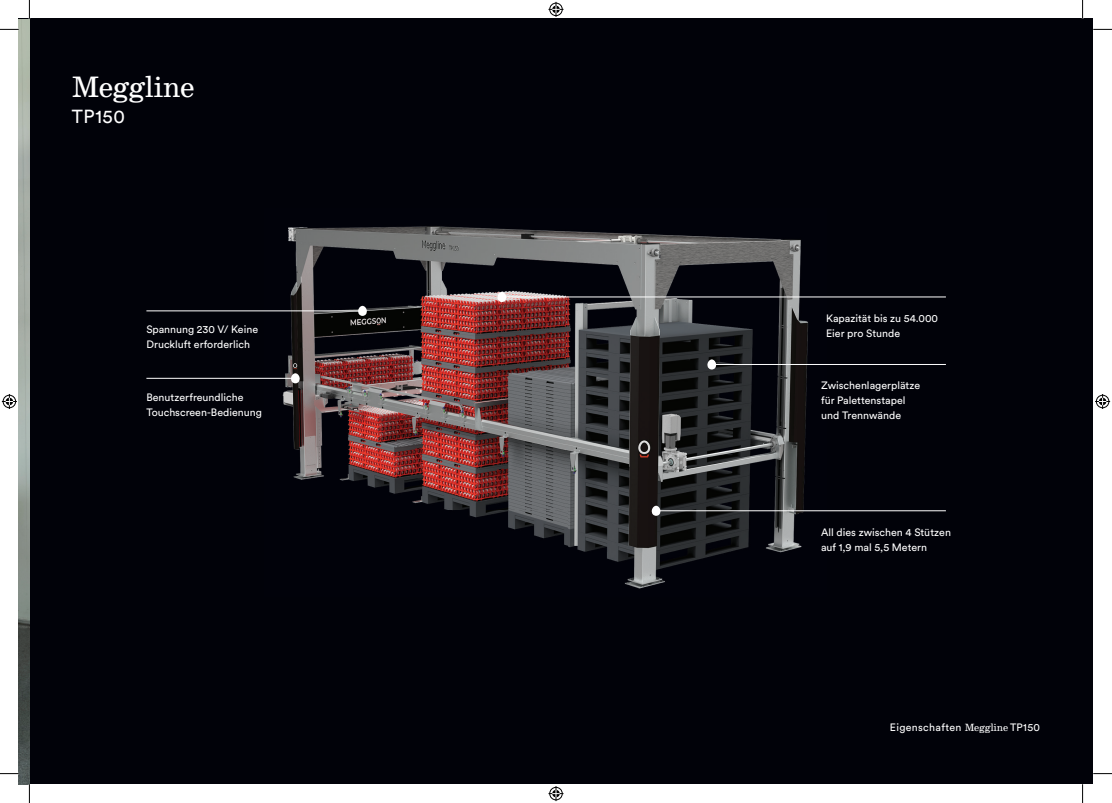
<style>
.page{position:relative;width:1112px;height:803px;background:#fff}
.page>*{position:absolute;margin:0;border:0;box-sizing:border-box;transform-origin:0 0}
.t1{font:30px "School";letter-spacing:-.03em;color:#fff}
.t2{font:18.75px "Circular Std";letter-spacing:.03em;color:#fff}
.t3{font:10.62px/15px "Circular Std";color:#fff}
.t4{font:10.62px "Circular Std";letter-spacing:.03em;color:#fff}
.s1{font-family:"School"}
</style>
<div class="page">
<div style="left:19px;top:19px;width:1073px;height:765px;background:#010209"></div>
<img style="left:264px;top:226px;width:562px;height:363px">
<img style="left:19px;top:20px;width:10px;height:764px">
<svg style="left:358px;top:306px;width:9px;height:10px"></svg>
<hr style="left:146px;top:311px;width:217px;height:1px;background:#fff">
<svg style="left:291px;top:373px;width:9px;height:10px"></svg>
<hr style="left:146px;top:378px;width:149px;height:1px;background:#fff">
<svg style="left:651px;top:506px;width:9px;height:10px"></svg>
<hr style="left:656px;top:510px;width:289px;height:1px;background:#fff">
<svg style="left:707px;top:359px;width:9px;height:10px"></svg>
<hr style="left:712px;top:364px;width:233px;height:1px;background:#fff">
<svg style="left:497px;top:292px;width:9px;height:10px"></svg>
<hr style="left:502px;top:297px;width:443px;height:1px;background:#fff">
<svg style="left:0;top:29px;width:19px;height:1px"></svg>
<svg style="left:1092px;top:29px;width:19px;height:1px"></svg>
<svg style="left:0;top:773px;width:19px;height:1px"></svg>
<svg style="left:1092px;top:773px;width:19px;height:1px"></svg>
<svg style="left:29px;top:0;width:1px;height:19px"></svg>
<svg style="left:29px;top:784px;width:1px;height:19px"></svg>
<svg style="left:1081px;top:0;width:2px;height:19px"></svg>
<svg style="left:1082px;top:784px;width:1px;height:19px"></svg>
<svg style="left:548px;top:2px;width:15px;height:15px"></svg>
<svg style="left:548px;top:786px;width:15px;height:15px"></svg>
<svg style="left:2px;top:394px;width:15px;height:15px"></svg>
<svg style="left:1095px;top:394px;width:14px;height:15px"></svg>
<h1 class="t1" style="left:72px;top:69px;width:124px">Meggline</h1>
<h2 class="t2" style="left:72px;top:105px;width:54px">TP150</h2>
<p class="t3" style="left:146px;top:322px;width:113px">Spannung 230 V/ Keine<br>Druckluft erforderlich</p>
<p class="t3" style="left:146px;top:389px;width:117px">Benutzerfreundliche<br>Touchscreen-Bedienung</p>
<p class="t3" style="left:825px;top:311px;width:113px">Kapazität bis zu 54.000<br>Eier pro Stunde</p>
<p class="t3" style="left:820px;top:378px;width:101px">Zwischenlagerplätze für Palettenstapel und Trennwände</p>
<p class="t3" style="left:820px;top:524px;width:131px">All dies zwischen 4 Stützen auf 1,9 mal 5,5 Metern</p>
<p class="t4" style="left:889px;top:720px;width:152px">Eigenschaften <span class="s1">Meggline</span> TP150</p>
</div>
